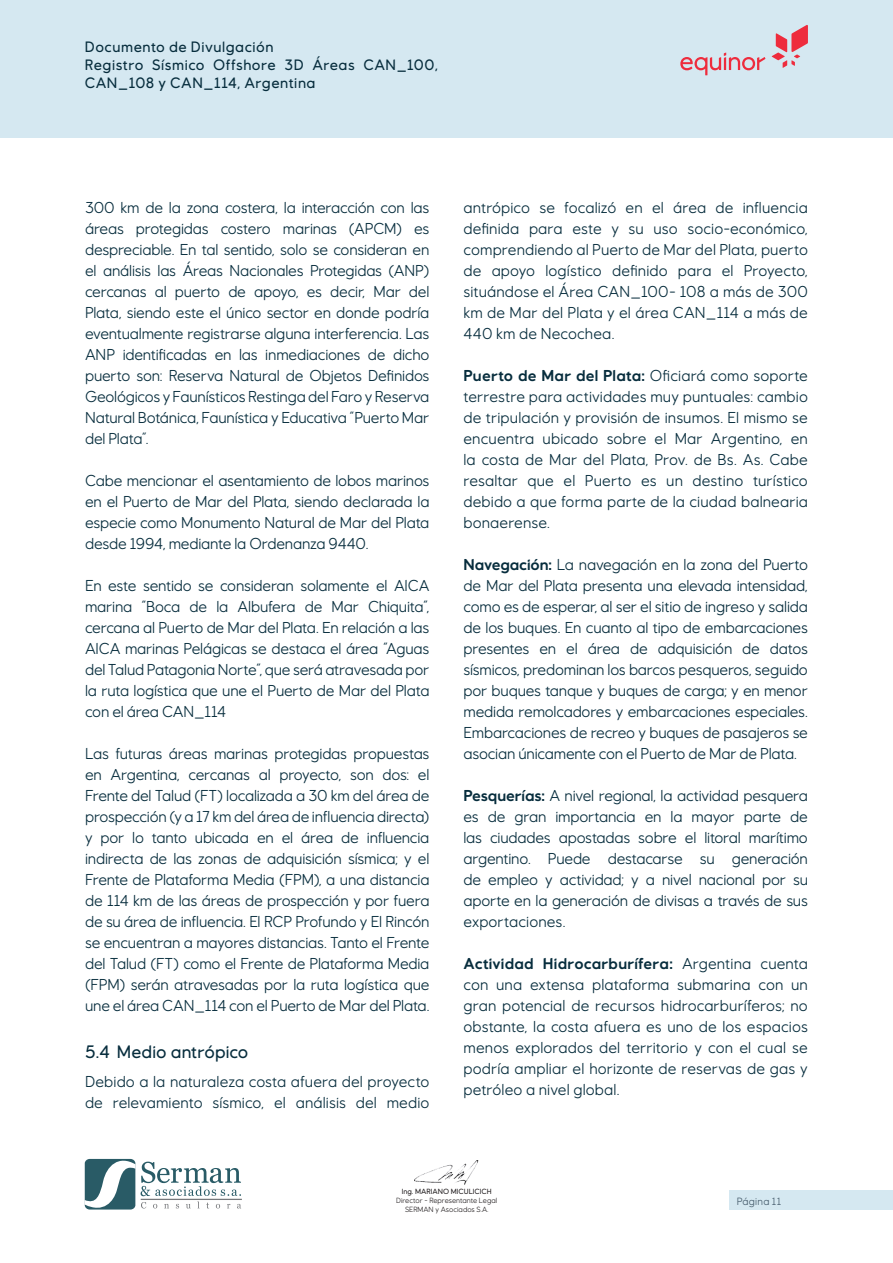
<style>
.page{position:relative;width:893px;height:1263px;background:#fff}
.page>*{position:absolute;margin:0;border:0;box-sizing:border-box;transform-origin:0 0}
.mellomtitler{font:500 18px "Equinor";letter-spacing:.005em;color:#072d3d}
.body_text{font:15.75px/21px "Equinor";letter-spacing:-.01em;color:#072d3d;text-align:justify}
.t1{font:500 15px/18px "Equinor";letter-spacing:.035em;color:#072d3d}
.t2{font:10.5px "Equinor";letter-spacing:.025em;color:#435969}
.t3{font:7.5px/9px "Equinor";color:#231f20;text-align:center}
.t4{font:500 7.5px "Equinor";color:#231f20}
.s1{font-weight:700}
</style>
<div class="page">
<div style="left:729px;top:1191px;width:164px;height:19px;background:#d5e8f1"></div>
<hr style="left:141px;top:1199px;width:101px;height:1px;background:#76787b">
<svg style="left:85px;top:1159px;width:156px;height:50px"></svg>
<img style="left:415px;top:1160px;width:63px;height:25px">
<div style="left:0;top:0;width:893px;height:138px;background:#d5e8f1"></div>
<svg style="left:772px;top:25px;width:36px;height:43px"></svg>
<svg style="left:680px;top:53px;width:85px;height:22px"></svg>
<p class="t1" style="left:85px;top:37px;width:355px">Documento de Divulgación<br>Registro Sísmico Offshore 3D Áreas CAN_100,<br>CAN_108 y CAN_114, Argentina</p>
<p class="body_text" style="left:85px;top:197px;width:346px">300 km de la zona costera, la interacción con las áreas protegidas costero marinas (APCM) es despreciable. En tal sentido, solo se consideran en el análisis las Áreas Nacionales Protegidas (ANP) cercanas al puerto de apoyo, es decir, Mar del Plata, siendo este el único sector en donde podría eventualmente registrarse alguna interferencia. Las ANP identificadas en las inmediaciones de dicho puerto son: Reserva Natural de Objetos Definidos Geológicos y Faunísticos Restinga del Faro y Reserva Natural Botánica, Faunística y Educativa “Puerto Mar del Plata”.</p>
<p class="body_text" style="left:85px;top:470px;width:346px">Cabe mencionar el asentamiento de lobos marinos en el Puerto de Mar del Plata, siendo declarada la especie como Monumento Natural de Mar del Plata desde 1994, mediante la Ordenanza 9440.</p>
<p class="body_text" style="left:85px;top:575px;width:346px">En este sentido se consideran solamente el AICA marina “Boca de la Albufera de Mar Chiquita”, cercana al Puerto de Mar del Plata. En relación a las AICA marinas Pelágicas se destaca el área “Aguas del Talud Patagonia Norte”, que será atravesada por la ruta logística que une el Puerto de Mar del Plata con el área CAN_114</p>
<p class="body_text" style="left:85px;top:743px;width:346px">Las futuras áreas marinas protegidas propuestas en Argentina, cercanas al proyecto, son dos: el Frente del Talud (FT) localizada a 30 km del área de prospección (y a 17 km del área de influencia directa) y por lo tanto ubicada en el área de influencia indirecta de las zonas de adquisición sísmica; y el Frente de Plataforma Media (FPM), a una distancia de 114 km de las áreas de prospección y por fuera de su área de influencia. El RCP Profundo y El Rincón se encuentran a mayores distancias. Tanto el Frente del Talud (FT) como el Frente de Plataforma Media (FPM) serán atravesadas por la ruta logística que une el área CAN_114 con el Puerto de Mar del Plata.</p>
<p class="mellomtitler" style="left:85px;top:1041px;width:165px">5.4 Medio antrópico</p>
<p class="body_text" style="left:85px;top:1071px;width:346px">Debido a la naturaleza costa afuera del proyecto de relevamiento sísmico, el análisis del medio</p>
<p class="body_text" style="left:463px;top:197px;width:346px">antrópico se focalizó en el área de influencia definida para este y su uso socio-económico, comprendiendo al Puerto de Mar del Plata, puerto de apoyo logístico definido para el Proyecto, situándose el Área CAN_100- 108 a más de 300 km de Mar del Plata y el área CAN_114 a más de 440 km de Necochea.</p>
<p class="body_text" style="left:463px;top:365px;width:346px"><span class="s1">Puerto de Mar del Plata:</span> Oficiará como soporte terrestre para actividades muy puntuales: cambio de tripulación y provisión de insumos. El mismo se encuentra ubicado sobre el Mar Argentino, en la costa de Mar del Plata, Prov. de Bs. As. Cabe resaltar que el Puerto es un destino turístico debido a que forma parte de la ciudad balnearia bonaerense.</p>
<p class="body_text" style="left:463px;top:554px;width:346px"><span class="s1">Navegación:</span> La navegación en la zona del Puerto de Mar del Plata presenta una elevada intensidad, como es de esperar, al ser el sitio de ingreso y salida de los buques. En cuanto al tipo de embarcaciones presentes en el área de adquisición de datos sísmicos, predominan los barcos pesqueros, seguido por buques tanque y buques de carga; y en menor medida remolcadores y embarcaciones especiales.<br>Embarcaciones de recreo y buques de pasajeros se asocian únicamente con el Puerto de Mar de Plata.</p>
<p class="body_text" style="left:463px;top:785px;width:346px"><span class="s1">Pesquerías:</span> A nivel regional, la actividad pesquera es de gran importancia en la mayor parte de las ciudades apostadas sobre el litoral marítimo argentino. Puede destacarse su generación de empleo y actividad; y a nivel nacional por su aporte en la generación de divisas a través de sus exportaciones.</p>
<p class="body_text" style="left:463px;top:953px;width:346px"><span class="s1">Actividad Hidrocarburífera:</span> Argentina cuenta con una extensa plataforma submarina con un gran potencial de recursos hidrocarburíferos; no obstante, la costa afuera es uno de los espacios menos explorados del territorio y con el cual se podría ampliar el horizonte de reservas de gas y petróleo a nivel global.</p>
<p class="t4" style="left:402px;top:1187px;width:92px">Ing. MARIANO MICULICICH</p>
<p class="t3" style="left:396px;top:1196px;width:103px">Director - Representante Legal<br>SERMAN y Asociados S.A.</p>
<p class="t2" style="left:737px;top:1195px;width:46px">Página 11</p>
</div>
